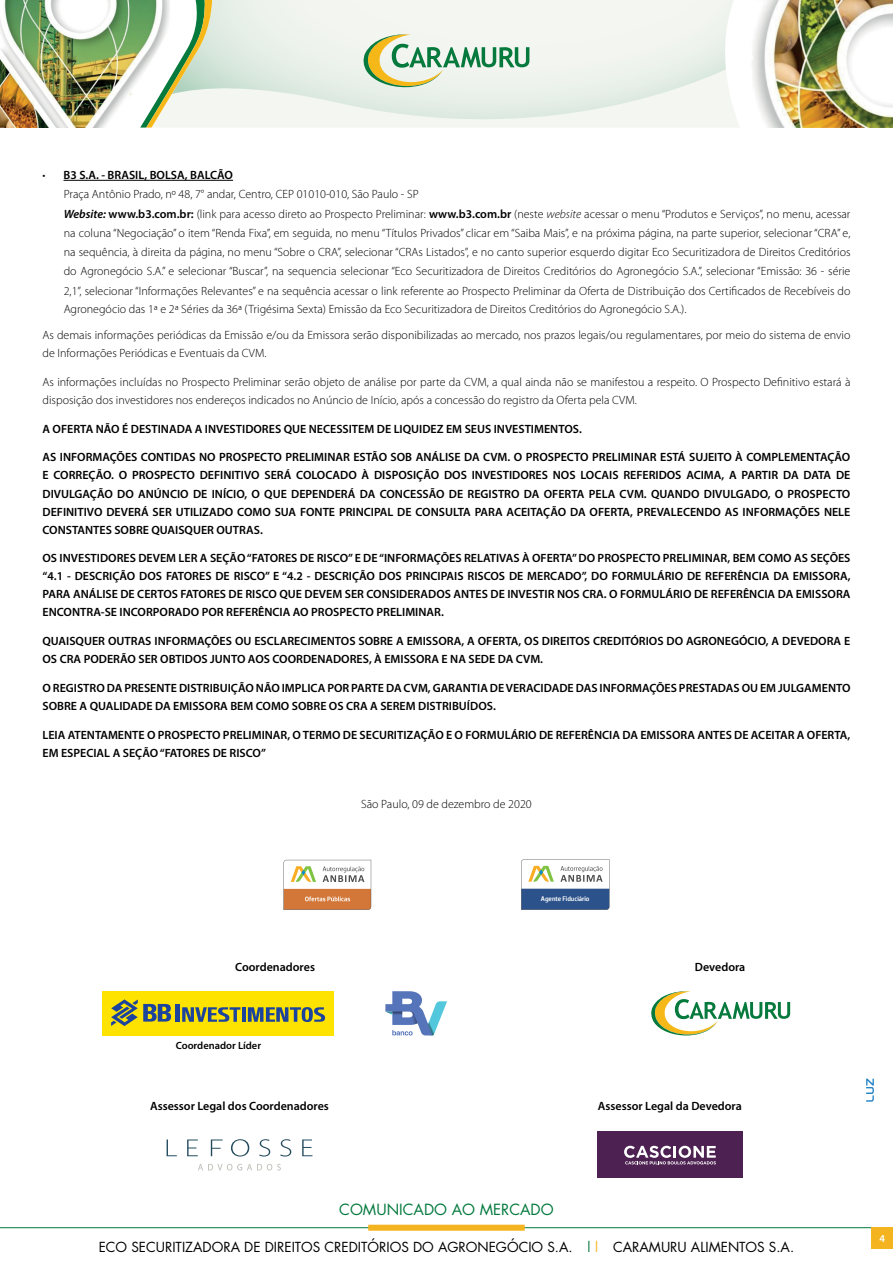
<style>
.page{position:relative;width:893px;height:1263px;background:#fff}
.page>*{position:absolute;margin:0;border:0;box-sizing:border-box;transform-origin:0 0}
.t1{font:15px "Futura";color:#03793e}
.t2{font:13.5px "Futura";color:#000}
.t3{font:600 12px/18px "Myriad Pro";color:#000}
.t4{font:300 12px/19.2px "Myriad Pro";color:#000}
.t5{font:600 10.5px "Myriad Pro";color:#000}
.t6{font:600 10.5px "Myriad Pro";color:#fff}
.t7{font:500 6.75px "Dobra W04";color:#fff}
.s1{font-weight:600}
.s2{font-weight:600;font-style:italic}
.s3{font-style:italic}
.s4{color:#03793e}
.s5{color:#f4b41f}
</style>
<div class="page">
<hr style="left:0;top:1227px;width:893px;height:1px;background:#03793e">
<div style="left:368px;top:1225px;width:157px;height:6px;background:#f4b41f"></div>
<div style="left:872px;top:1227px;width:21px;height:21px;background:#f4b41f"></div>
<img style="left:0;top:0;width:140px;height:128px">
<img style="left:752px;top:0;width:141px;height:128px">
<svg style="left:212px;top:0;width:522px;height:127px"></svg>
<svg style="left:140px;top:0;width:72px;height:128px"></svg>
<svg style="left:362px;top:34px;width:167px;height:53px"></svg>
<hr style="left:64px;top:180px;width:169px;height:1px;background:#000">
<svg style="left:283px;top:860px;width:88px;height:50px"></svg>
<svg style="left:521px;top:859px;width:88px;height:51px"></svg>
<svg style="left:385px;top:991px;width:62px;height:44px"></svg>
<div style="left:103px;top:991px;width:231px;height:44px;background:#ffe300"></div>
<hr style="left:242px;top:1007px;width:3px;height:15px;background:#1c449c">
<svg style="left:182px;top:1007px;width:58px;height:15px"></svg>
<hr style="left:176px;top:1004px;width:4px;height:18px;background:#1c449c">
<svg style="left:248px;top:1007px;width:77px;height:15px"></svg>
<svg style="left:111px;top:999px;width:60px;height:27px"></svg>
<svg style="left:651px;top:991px;width:139px;height:44px"></svg>
<div style="left:597px;top:1132px;width:146px;height:46px;background:#4d2151"></div>
<svg style="left:624px;top:1146px;width:92px;height:18px"></svg>
<svg style="left:167px;top:1139px;width:10px;height:17px"></svg>
<svg style="left:187px;top:1139px;width:11px;height:17px"></svg>
<svg style="left:211px;top:1139px;width:12px;height:17px"></svg>
<svg style="left:231px;top:1139px;width:18px;height:17px"></svg>
<svg style="left:259px;top:1139px;width:11px;height:17px"></svg>
<svg style="left:280px;top:1139px;width:11px;height:17px"></svg>
<svg style="left:302px;top:1139px;width:10px;height:17px"></svg>
<svg style="left:198px;top:1164px;width:83px;height:6px"></svg>
<svg style="left:866px;top:1078px;width:8px;height:24px"></svg>
<p class="t4" style="left:64px;top:166px;width:788px;text-indent:-21px">• <span class="s1">B3 S.A. - BRASIL, BOLSA, BALCÃO<br></span>Praça Antônio Prado, nº 48, 7° andar, Centro, CEP 01010-010, São Paulo - SP<br><span class="s2">Website:</span> <span class="s1">www.b3.com.br:</span> (link para acesso direto ao Prospecto Preliminar: <span class="s1">www.b3.com.br</span> (neste <span class="s3">website</span> acessar o menu “Produtos e Serviços”, no menu, acessar na coluna “Negociação” o item “Renda Fixa”, em seguida, no menu “Títulos Privados” clicar em “Saiba Mais”, e na próxima página, na parte superior, selecionar “CRA” e, na sequência, à direita da página, no menu “Sobre o CRA”, selecionar “CRAs Listados”, e no canto superior esquerdo digitar Eco Securitizadora de Direitos Creditórios do Agronegócio S.A.” e selecionar “Buscar”, na sequencia selecionar “Eco Securitizadora de Direitos Creditórios do Agronegócio S.A.”, selecionar “Emissão: 36 - série 2,1”, selecionar “Informações Relevantes” e na sequência acessar o link referente ao Prospecto Preliminar da Oferta de Distribuição dos Certificados de Recebíveis do</p>
<p class="t4" style="left:64px;top:299px;width:624px">Agronegócio das 1ª e 2ª Séries da 36ª (Trigésima Sexta) Emissão da Eco Securitizadora de Direitos Creditórios do Agronegócio S.A.).</p>
<p class="t4" style="left:43px;top:326px;width:809px;line-height:18px">As demais informações periódicas da Emissão e/ou da Emissora serão disponibilizadas ao mercado, nos prazos legais/ou regulamentares, por meio do sistema de envio de Informações Periódicas e Eventuais da CVM.</p>
<p class="t4" style="left:43px;top:373px;width:809px;line-height:18px">As informações incluídas no Prospecto Preliminar serão objeto de análise por parte da CVM, a qual ainda não se manifestou a respeito. O Prospecto Definitivo estará à disposição dos investidores nos endereços indicados no Anúncio de Início, após a concessão do registro da Oferta pela CVM.</p>
<p class="t3" style="left:43px;top:419px;width:541px">A OFERTA NÃO É DESTINADA A INVESTIDORES QUE NECESSITEM DE LIQUIDEZ EM SEUS INVESTIMENTOS.</p>
<p class="t3" style="left:43px;top:448px;width:809px;text-align:justify">AS INFORMAÇÕES CONTIDAS NO PROSPECTO PRELIMINAR ESTÃO SOB ANÁLISE DA CVM. O PROSPECTO PRELIMINAR ESTÁ SUJEITO À COMPLEMENTAÇÃO E CORREÇÃO. O PROSPECTO DEFINITIVO SERÁ COLOCADO À DISPOSIÇÃO DOS INVESTIDORES NOS LOCAIS REFERIDOS ACIMA, A PARTIR DA DATA DE DIVULGAÇÃO DO ANÚNCIO DE INÍCIO, O QUE DEPENDERÁ DA CONCESSÃO DE REGISTRO DA OFERTA PELA CVM. QUANDO DIVULGADO, O PROSPECTO DEFINITIVO DEVERÁ SER UTILIZADO COMO SUA FONTE PRINCIPAL DE CONSULTA PARA ACEITAÇÃO DA OFERTA, PREVALECENDO AS INFORMAÇÕES NELE CONSTANTES SOBRE QUAISQUER OUTRAS.</p>
<p class="t3" style="left:43px;top:549px;width:809px;text-align:justify">OS INVESTIDORES DEVEM LER A SEÇÃO “FATORES DE RISCO” E DE “INFORMAÇÕES RELATIVAS À OFERTA” DO PROSPECTO PRELIMINAR, BEM COMO AS SEÇÕES “4.1 - DESCRIÇÃO DOS FATORES DE RISCO” E “4.2 - DESCRIÇÃO DOS PRINCIPAIS RISCOS DE MERCADO”, DO FORMULÁRIO DE REFERÊNCIA DA EMISSORA, PARA ANÁLISE DE CERTOS FATORES DE RISCO QUE DEVEM SER CONSIDERADOS ANTES DE INVESTIR NOS CRA. O FORMULÁRIO DE REFERÊNCIA DA EMISSORA ENCONTRA-SE INCORPORADO POR REFERÊNCIA AO PROSPECTO PRELIMINAR.</p>
<p class="t3" style="left:43px;top:632px;width:809px">QUAISQUER OUTRAS INFORMAÇÕES OU ESCLARECIMENTOS SOBRE A EMISSORA, A OFERTA, OS DIREITOS CREDITÓRIOS DO AGRONEGÓCIO, A DEVEDORA E<br>OS CRA PODERÃO SER OBTIDOS JUNTO AOS COORDENADORES, À EMISSORA E NA SEDE DA CVM.</p>
<p class="t3" style="left:43px;top:679px;width:809px">O REGISTRO DA PRESENTE DISTRIBUIÇÃO NÃO IMPLICA POR PARTE DA CVM, GARANTIA DE VERACIDADE DAS INFORMAÇÕES PRESTADAS OU EM JULGAMENTO<br>SOBRE A QUALIDADE DA EMISSORA BEM COMO SOBRE OS CRA A SEREM DISTRIBUÍDOS.</p>
<p class="t3" style="left:43px;top:725px;width:809px">LEIA ATENTAMENTE O PROSPECTO PRELIMINAR, O TERMO DE SECURITIZAÇÃO E O FORMULÁRIO DE REFERÊNCIA DA EMISSORA ANTES DE ACEITAR A OFERTA,<br>EM ESPECIAL A SEÇÃO “FATORES DE RISCO”</p>
<p class="t4" style="left:361px;top:794px;width:172px">São Paulo, 09 de dezembro de 2020</p>
<p class="t7" style="left:541px;top:895px;width:50px">Agente Fiduciário</p>
<p class="t3" style="left:235px;top:957px;width:81px">Coordenadores</p>
<p class="t3" style="left:695px;top:957px;width:52px">Devedora</p>
<p class="t5" style="left:176px;top:1039px;width:87px">Coordenador Líder</p>
<p class="t3" style="left:150px;top:1097px;width:180px">Assessor Legal dos Coordenadores</p>
<p class="t3" style="left:598px;top:1097px;width:145px">Assessor Legal da Devedora</p>
<p class="t1" style="left:339px;top:1199px;width:216px">COMUNICADO AO MERCADO</p>
<p class="t2" style="left:99px;top:1238px;width:697px">ECO SECURITIZADORA DE DIREITOS CREDITÓRIOS DO AGRONEGÓCIO S.A. <span class="s4">|</span><span class="s5">|</span> CARAMURU ALIMENTOS S.A.</p>
<p class="t6" style="left:879px;top:1232px;width:7px">4</p>
</div>
